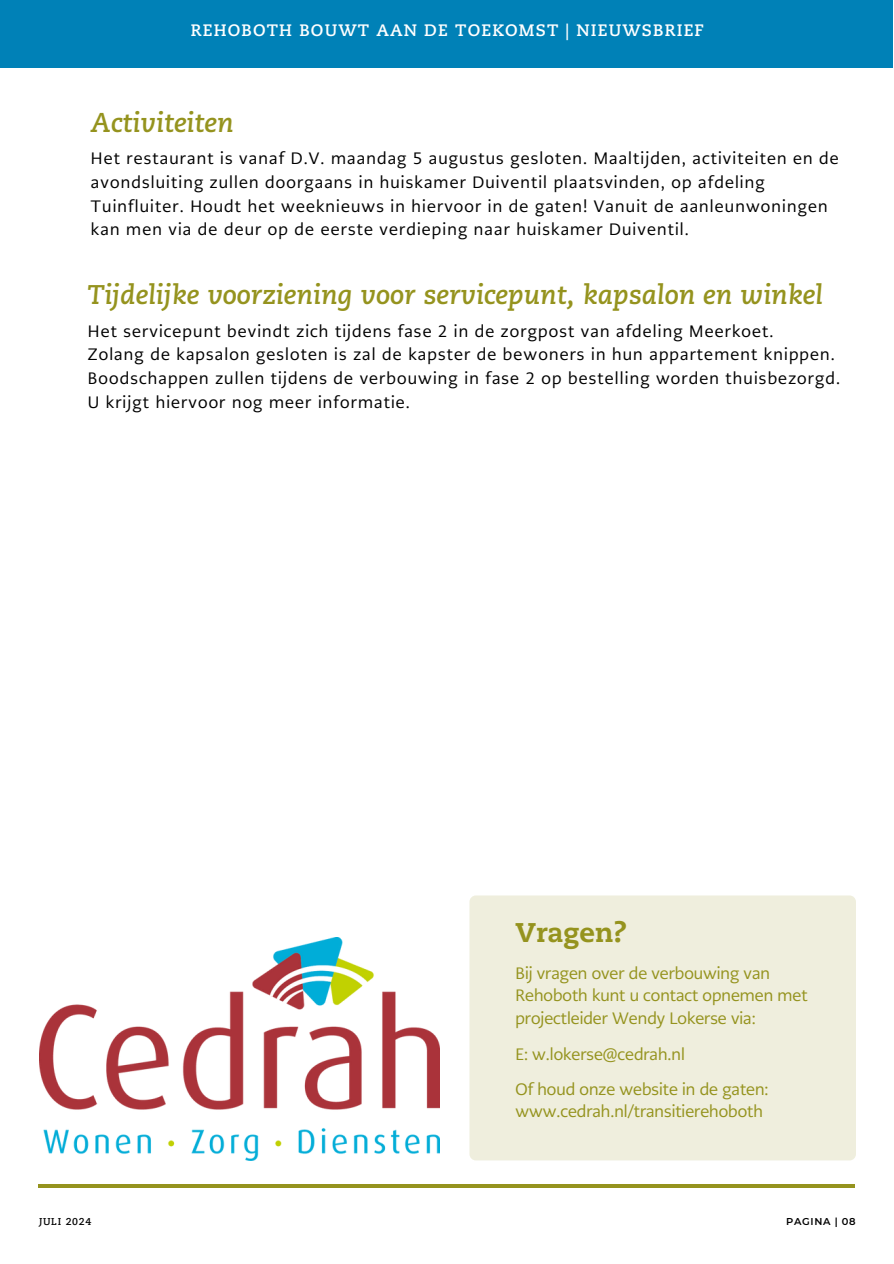
<style>
.page{position:relative;width:894px;height:1264px;background:#fff}
.page>*{position:absolute;margin:0;border:0;box-sizing:border-box;transform-origin:0 0}
.t1{font:italic 700 27px "Caecilia LT Pro 76";color:#95931e}
.t2{font:800 27px "Caecilia LT Pro 85";color:#95931e}
.t3{font:16.5px/23.7px "PMN Caecilia Sans Head";letter-spacing:.07em;color:#000}
.t4{font:16.5px/22.5px "PMN Caecilia Sans Head";color:#95931e}
.t5{font:700 16.5px "Caecilia LT Pro 75";letter-spacing:.07em;color:#fff}
.t6{font:600 9.9px "Montserrat";letter-spacing:.07em;color:#000}
.t7{font:700 9.9px "Caecilia LT Pro 75";letter-spacing:.07em;color:#000}
</style>
<div class="page">
<div style="left:0;top:0;width:892px;height:68px;background:#0081b7"></div>
<div style="left:469px;top:895px;width:386px;height:265px;background:#efeedd;border-radius:6px"></div>
<hr style="left:38px;top:1184px;width:817px;height:3px;background:#95931e">
<img style="left:39px;top:937px;width:401px;height:223px">
<p class="t5" style="left:191px;top:24px;width:514px">REHOBOTH BOUWT AAN DE TOEKOMST | NIEUWSBRIEF</p>
<h1 class="t1" style="left:91px;top:111px;width:144px">Activiteiten</h1>
<p class="t3" style="left:91px;top:147px;width:749px">Het restaurant is vanaf D.V. maandag 5 augustus gesloten. Maaltijden, activiteiten en de avondsluiting zullen doorgaans in huiskamer Duiventil plaatsvinden, op afdeling Tuinfluiter. Houdt het weeknieuws in hiervoor in de gaten! Vanuit de aanleunwoningen kan men via de deur op de eerste verdieping naar huiskamer Duiventil.</p>
<h3 class="t1" style="left:88px;top:284px;width:736px">Tijdelijke voorziening voor servicepunt, kapsalon en winkel</h3>
<h3 class="t3" style="left:88px;top:319px;width:753px">Het servicepunt bevindt zich tijdens fase 2 in de zorgpost van afdeling Meerkoet.<br>Zolang de kapsalon gesloten is zal de kapster de bewoners in hun appartement knippen.<br>Boodschappen zullen tijdens de verbouwing in fase 2 op bestelling worden thuisbezorgd.<br>U krijgt hiervoor nog meer informatie.</h3>
<h3 class="t2" style="left:515px;top:921px;width:112px">Vragen?</h3>
<h1 class="t4" style="left:515px;top:961px;width:293px">Bij vragen over de verbouwing van<br>Rehoboth kunt u contact opnemen met projectleider Wendy Lokerse via:</h1>
<h3 class="t4" style="left:515px;top:1043px;width:171px">E: w.lokerse@cedrah.nl</h3>
<p class="t4" style="left:515px;top:1077px;width:254px">Of houd onze website in de gaten: www.cedrah.nl/transitierehoboth</p>
<h2 class="t7" style="left:39px;top:1216px;width:54px">JULI 2024</h2>
<h1 class="t6" style="left:786px;top:1214px;width:71px">PAGINA | 08</h1>
</div>
